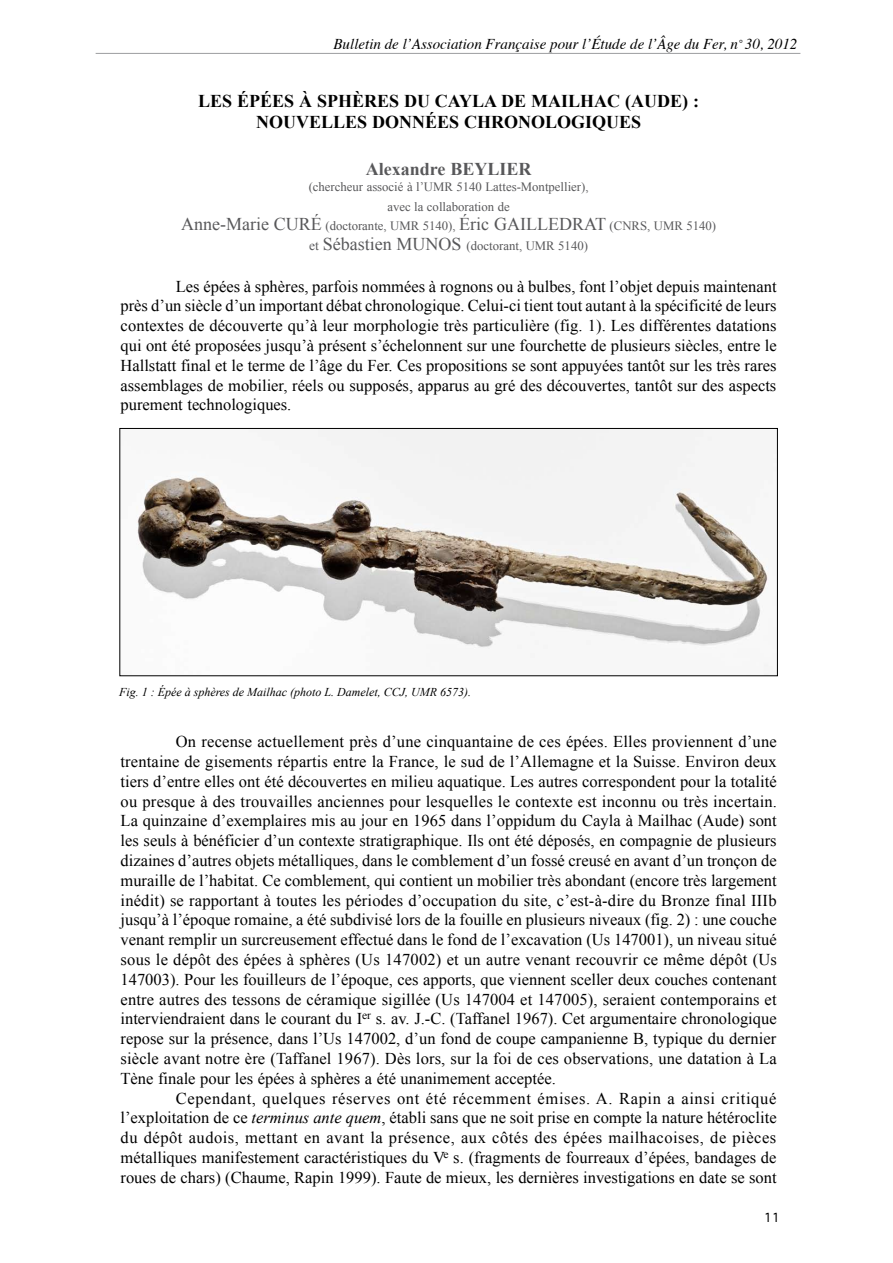
<style>
.page{position:relative;width:893px;height:1263px;background:#fff}
.page>*{position:absolute;margin:0;border:0;box-sizing:border-box;transform-origin:0 0}
.t1{font:700 18px/21.6px "Times New Roman";color:#000;text-align:center}
.t2{font:700 18px "Times New Roman";color:#58585a}
.t3{font:16.5px/19.8px "Times New Roman";color:#000;text-align:justify}
.t4{font:italic 15px "Times";color:#000}
.t5{font:12.75px/19.5px "Times New Roman";color:#58585a;text-align:center}
.t6{font:italic 12px "Times New Roman";color:#000}
.t7{font:12px "Geneva";color:#000}
.s1{font-size:10.5px}
.s2{font-size:18px}
.s3{font-size:13.5px}
.s4{font-style:italic}
</style>
<div class="page">
<img style="left:137px;top:430px;width:632px;height:244px">
<div style="left:119px;top:428px;width:659px;height:248px;border:1px solid #000"></div>
<hr style="left:96px;top:53px;width:704px;height:1px;background:#9c9d9f">
<p class="t4" style="left:333px;top:31px;width:465px">Bulletin de l’Association Française pour l’Étude de l’Âge du Fer, n<span class="s1">°</span> 30, 2012</p>
<p class="t1" style="left:198px;top:90px;width:502px">LES ÉPÉES À SPHÈRES DU CAYLA DE MAILHAC (AUDE) :<br>NOUVELLES DONNÉES CHRONOLOGIQUES</p>
<p class="t2" style="left:366px;top:156px;width:98px">ALEXANDRE BEYLIER</p>
<p class="t5" style="left:181px;top:177px;width:537px">(chercheur associé à l’UMR 5140 Lattes-Montpellier),<br>avec la collaboration de<br><span class="s2">Anne-Marie CURÉ</span> (doctorante, UMR 5140), <span class="s2">Éric GAILLEDRAT</span> (CNRS, UMR 5140) <span class="s3">et</span> <span class="s2">Sébastien MUNOS</span> (doctorant, UMR 5140)</p>
<p class="t3" style="left:121px;top:276px;width:658px;text-indent:55px">Les épées à sphères, parfois nommées à rognons ou à bulbes, font l’objet depuis maintenant près d’un siècle d’un important débat chronologique. Celui-ci tient tout autant à la spécificité de leurs contextes de découverte qu’à leur morphologie très particulière (fig. 1). Les différentes datations qui ont été proposées jusqu’à présent s’échelonnent sur une fourchette de plusieurs siècles, entre le Hallstatt final et le terme de l’âge du Fer. Ces propositions se sont appuyées tantôt sur les très rares assemblages de mobilier, réels ou supposés, apparus au gré des découvertes, tantôt sur des aspects purement technologiques.</p>
<p class="t6" style="left:119px;top:683px;width:354px">Fig. 1 : Épée à sphères de Mailhac (photo L. Damelet, CCJ, UMR 6573).</p>
<p class="t3" style="left:121px;top:731px;width:658px;text-indent:55px">On recense actuellement près d’une cinquantaine de ces épées. Elles proviennent d’une trentaine de gisements répartis entre la France, le sud de l’Allemagne et la Suisse. Environ deux tiers d’entre elles ont été découvertes en milieu aquatique. Les autres correspondent pour la totalité ou presque à des trouvailles anciennes pour lesquelles le contexte est inconnu ou très incertain.<br>La quinzaine d’exemplaires mis au jour en 1965 dans l’oppidum du Cayla à Mailhac (Aude) sont les seuls à bénéficier d’un contexte stratigraphique. Ils ont été déposés, en compagnie de plusieurs dizaines d’autres objets métalliques, dans le comblement d’un fossé creusé en avant d’un tronçon de muraille de l’habitat. Ce comblement, qui contient un mobilier très abondant (encore très largement inédit) se rapportant à toutes les périodes d’occupation du site, c’est-à-dire du Bronze final IIIb jusqu’à l’époque romaine, a été subdivisé lors de la fouille en plusieurs niveaux (fig. 2) : une couche venant remplir un surcreusement effectué dans le fond de l’excavation (Us 147001), un niveau situé sous le dépôt des épées à sphères (Us 147002) et un autre venant recouvrir ce même dépôt (Us 147003). Pour les fouilleurs de l’époque, ces apports, que viennent sceller deux couches contenant entre autres des tessons de céramique sigillée (Us 147004 et 147005), seraient contemporains et interviendraient dans le courant du I<sup>er</sup> s. av. J.-C. (Taffanel 1967). Cet argumentaire chronologique repose sur la présence, dans l’Us 147002, d’un fond de coupe campanienne B, typique du dernier siècle avant notre ère (Taffanel 1967). Dès lors, sur la foi de ces observations, une datation à La Tène finale pour les épées à sphères a été unanimement acceptée.</p>
<p class="t3" style="left:121px;top:1088px;width:658px;text-indent:55px">Cependant, quelques réserves ont été récemment émises. A. Rapin a ainsi critiqué l’exploitation de ce <span class="s4">terminus ante quem</span>, établi sans que ne soit prise en compte la nature hétéroclite du dépôt audois, mettant en avant la présence, aux côtés des épées mailhacoises, de pièces métalliques manifestement caractéristiques du V<sup>e</sup> s. (fragments de fourreaux d’épées, bandages de roues de chars) (Chaume, Rapin 1999). Faute de mieux, les dernières investigations en date se sont</p>
<p class="t7" style="left:764px;top:1208px;width:18px">11</p>
</div>
